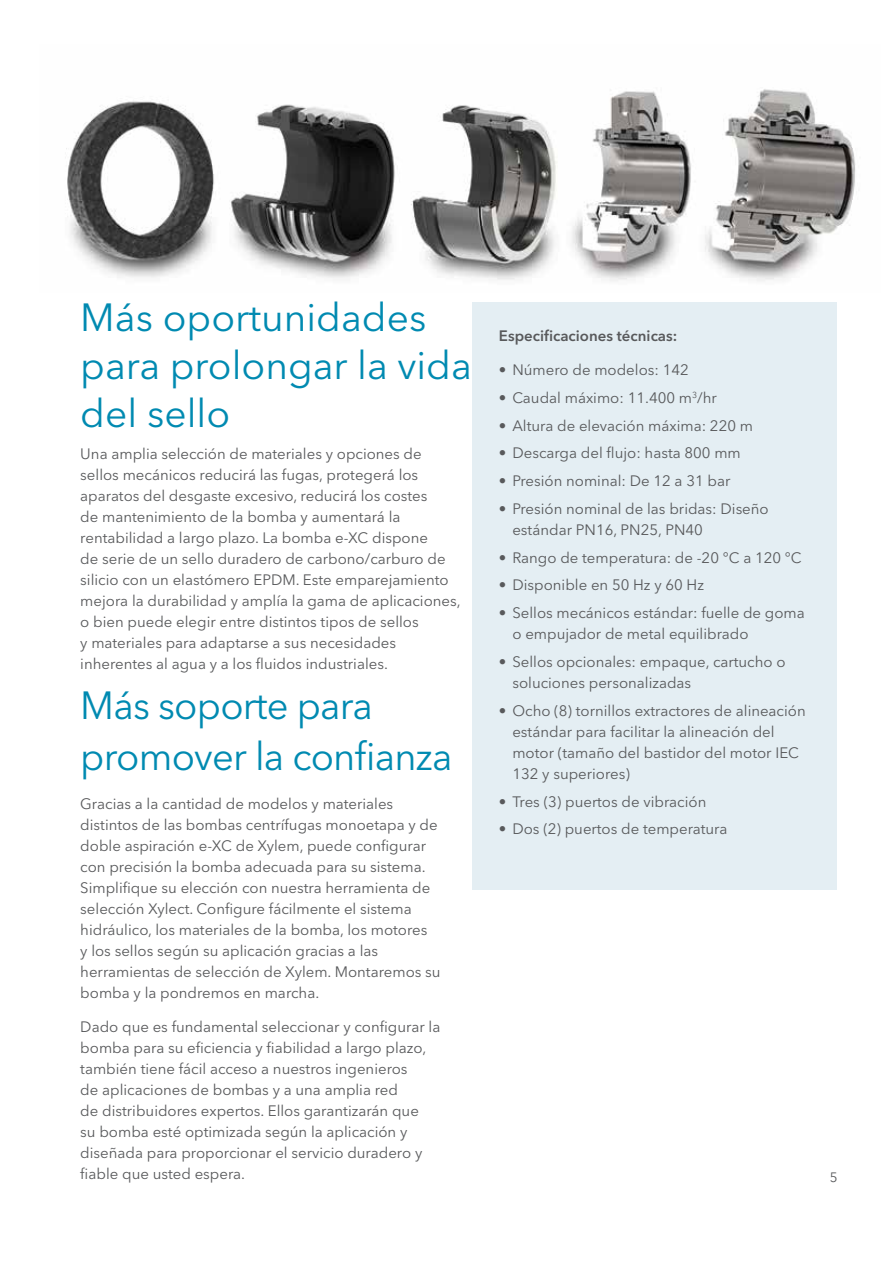
<style>
.page{position:relative;width:893px;height:1263px;background:#fff}
.page>*{position:absolute;margin:0;border:0;box-sizing:border-box;transform-origin:0 0}
.t1{font:39px/48px "Avenir Next LT Pro";color:#008ab1}
.t2{font:39px/51px "Avenir Next LT Pro";letter-spacing:-.02em;color:#008ab1}
.t3{font:15px/21px "Avenir Next LT Pro";color:#58595b}
.t4{font:600 15px "Avenir Next LT Pro";color:#58595b}
.t5{font:13.5px "Avenir Next LT Pro";color:#58595b}
</style>
<div class="page">
<img style="left:66px;top:89px;width:790px;height:192px">
<div style="left:472px;top:302px;width:364px;height:588px;background:#e4eef3"></div>
<h1 class="t1" style="left:80px;top:293px;width:393px">Más oportunidades para prolongar la vida del sello</h1>
<p class="t3" style="left:80px;top:443px;width:382px">Una amplia selección de materiales y opciones de sellos mecánicos reducirá las fugas, protegerá los aparatos del desgaste excesivo, reducirá los costes<br>de mantenimiento de la bomba y aumentará la rentabilidad a largo plazo. La bomba e-XC dispone<br>de serie de un sello duradero de carbono/carburo de silicio con un elastómero EPDM. Este emparejamiento mejora la durabilidad y amplía la gama de aplicaciones, o bien puede elegir entre distintos tipos de sellos<br>y materiales para adaptarse a sus necesidades inherentes al agua y a los fluidos industriales.</p>
<h1 class="t2" style="left:80px;top:680px;width:374px">Más soporte para promover la confianza</h1>
<p class="t3" style="left:80px;top:794px;width:362px">Gracias a la cantidad de modelos y materiales distintos de las bombas centrífugas monoetapa y de doble aspiración e-XC de Xylem, puede configurar con precisión la bomba adecuada para su sistema.<br>Simplifique su elección con nuestra herramienta de selección Xylect. Configure fácilmente el sistema hidráulico, los materiales de la bomba, los motores<br>y los sellos según su aplicación gracias a las herramientas de selección de Xylem. Montaremos su bomba y la pondremos en marcha.</p>
<p class="t3" style="left:80px;top:1016px;width:362px">Dado que es fundamental seleccionar y configurar la bomba para su eficiencia y fiabilidad a largo plazo, también tiene fácil acceso a nuestros ingenieros<br>de aplicaciones de bombas y a una amplia red<br>de distribuidores expertos. Ellos garantizarán que<br>su bomba esté optimizada según la aplicación y diseñada para proporcionar el servicio duradero y fiable que usted espera.</p>
<p class="t4" style="left:499px;top:326px;width:180px">Especificaciones técnicas:</p>
<p class="t3" style="left:499px;top:359px;width:191px">• Número de modelos: 142</p>
<p class="t3" style="left:499px;top:387px;width:219px">• Caudal máximo: 11.400 m<sup>3</sup>/hr</p>
<p class="t3" style="left:499px;top:415px;width:256px">• Altura de elevación máxima: 220 m</p>
<p class="t3" style="left:499px;top:443px;width:243px">• Descarga del flujo: hasta 800 mm</p>
<p class="t3" style="left:499px;top:470px;width:233px">• Presión nominal: De 12 a 31 bar</p>
<p class="t3" style="left:512px;top:498px;width:258px;text-indent:-14px">• Presión nominal de las bridas: Diseño estándar PN16, PN25, PN40</p>
<p class="t3" style="left:499px;top:547px;width:304px">• Rango de temperatura: de -20 °C a 120 °C</p>
<p class="t3" style="left:499px;top:575px;width:207px">• Disponible en 50 Hz y 60 Hz</p>
<p class="t3" style="left:512px;top:602px;width:294px;text-indent:-14px">• Sellos mecánicos estándar: fuelle de goma o empujador de metal equilibrado</p>
<p class="t3" style="left:512px;top:651px;width:275px;text-indent:-14px">• Sellos opcionales: empaque, cartucho o soluciones personalizadas</p>
<p class="t3" style="left:512px;top:700px;width:295px;text-indent:-14px">• Ocho (8) tornillos extractores de alineación estándar para facilitar la alineación del motor (tamaño del bastidor del motor IEC 132 y superiores)</p>
<p class="t3" style="left:499px;top:791px;width:209px">• Tres (3) puertos de vibración</p>
<p class="t3" style="left:499px;top:818px;width:230px">• Dos (2) puertos de temperatura</p>
<p class="t5" style="left:830px;top:1169px;width:9px">5</p>
</div>
